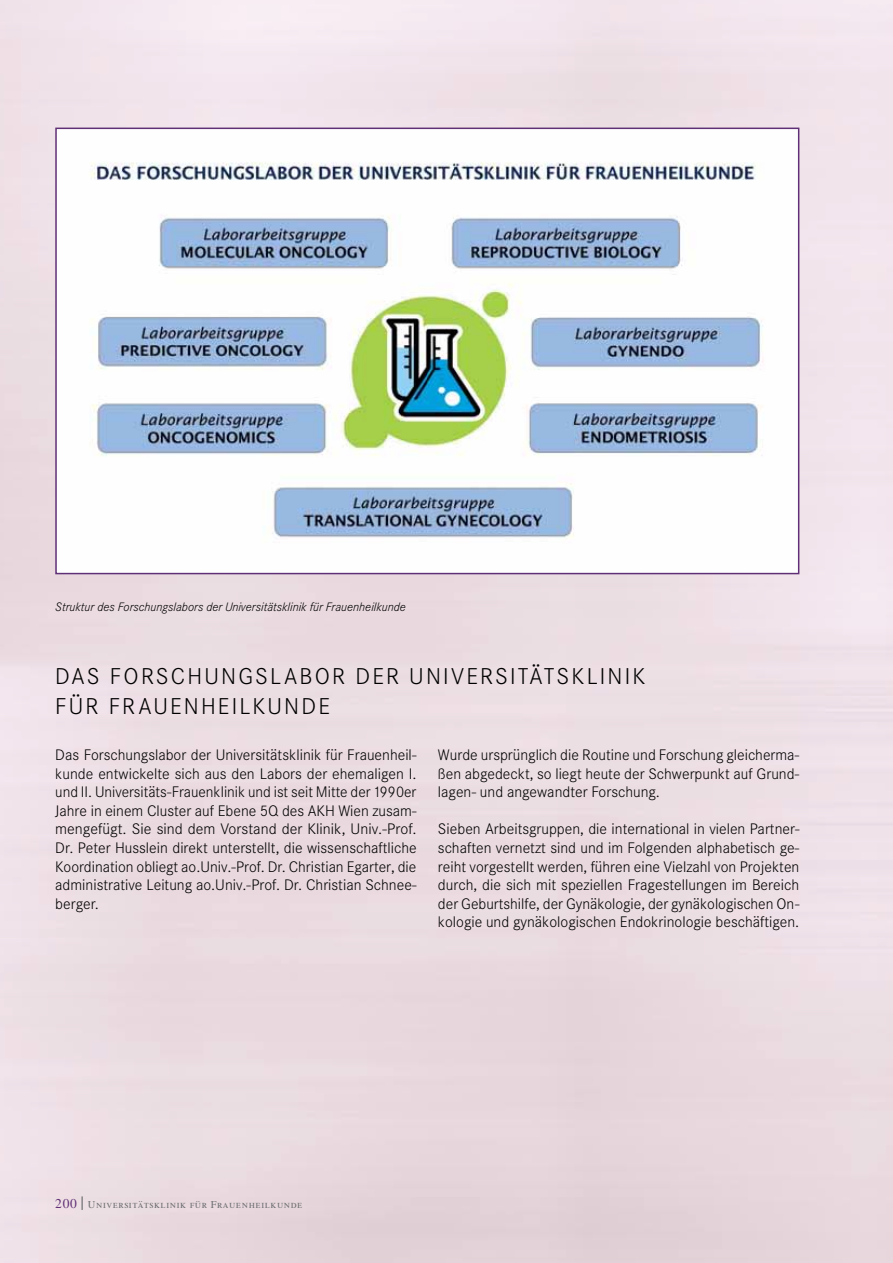
<style>
.page{position:relative;width:893px;height:1263px;background:#fff}
.page>*{position:absolute;margin:0;border:0;box-sizing:border-box;transform-origin:0 0}
.t1{font:300 22.5px/30px "Corporate SBQ";letter-spacing:.095em;color:#000}
.t2{font:300 15px/18.6px "Corporate SBQ";color:#000;text-align:justify}
.t3{font:italic 300 12px "Corporate SBQ";color:#000}
.t4{font:10.5px "Times LT Std";letter-spacing:.05em;color:#6d6e71}
.s1{font-size:13.5px;color:#5f3075}
.s2{font-weight:700;font-size:13.5px}
</style>
<div class="page">
<img style="left:89px;top:161px;width:676px;height:382px">
<div style="left:55px;top:128px;width:744px;height:446px;border:2px solid #5f3075"></div>
<p class="t3" style="left:55px;top:601px;width:352px">Struktur des Forschungslabors der Universitätsklinik für Frauenheilkunde</p>
<h1 class="t1" style="left:55px;top:662px;width:592px">DAS FORSCHUNGSLABOR DER UNIVERSITÄTSKLINIK<br>FÜR FRAUENHEILKUNDE</h1>
<p class="t2" style="left:55px;top:746px;width:363px">Das Forschungslabor der Universitätsklinik für Frauenheil&shy;kunde entwickelte sich aus den Labors der ehemaligen I. und II. Universitäts-Frauenklinik und ist seit Mitte der 1990er Jahre in einem Cluster auf Ebene 5Q des AKH Wien zusam&shy;mengefügt. Sie sind dem Vorstand der Klinik, Univ.-Prof.<br>Dr. Peter Husslein direkt unterstellt, die wissenschaftliche Koordination obliegt ao.Univ.-Prof. Dr. Christian Egarter, die administrative Leitung ao.Univ.-Prof. Dr. Christian Schnee&shy;berger.</p>
<p class="t2" style="left:438px;top:746px;width:362px">Wurde ursprünglich die Routine und Forschung gleicherma&shy;ßen abgedeckt, so liegt heute der Schwerpunkt auf Grund&shy;lagen- und angewandter Forschung.</p>
<p class="t2" style="left:438px;top:820px;width:363px">Sieben Arbeitsgruppen, die international in vielen Partner&shy;schaften vernetzt sind und im Folgenden alphabetisch ge&shy;reiht vorgestellt werden, führen eine Vielzahl von Projekten durch, die sich mit speziellen Fragestellungen im Bereich der Geburtshilfe, der Gynäkologie, der gynäkologischen On&shy;kologie und gynäkologischen Endokrinologie beschäftigen.</p>
<p class="t4" style="left:55px;top:1198px;width:249px"><span class="s1">200</span> <span class="s2">|</span> Universitätsklinik für Frauenheilkunde</p>
</div>
